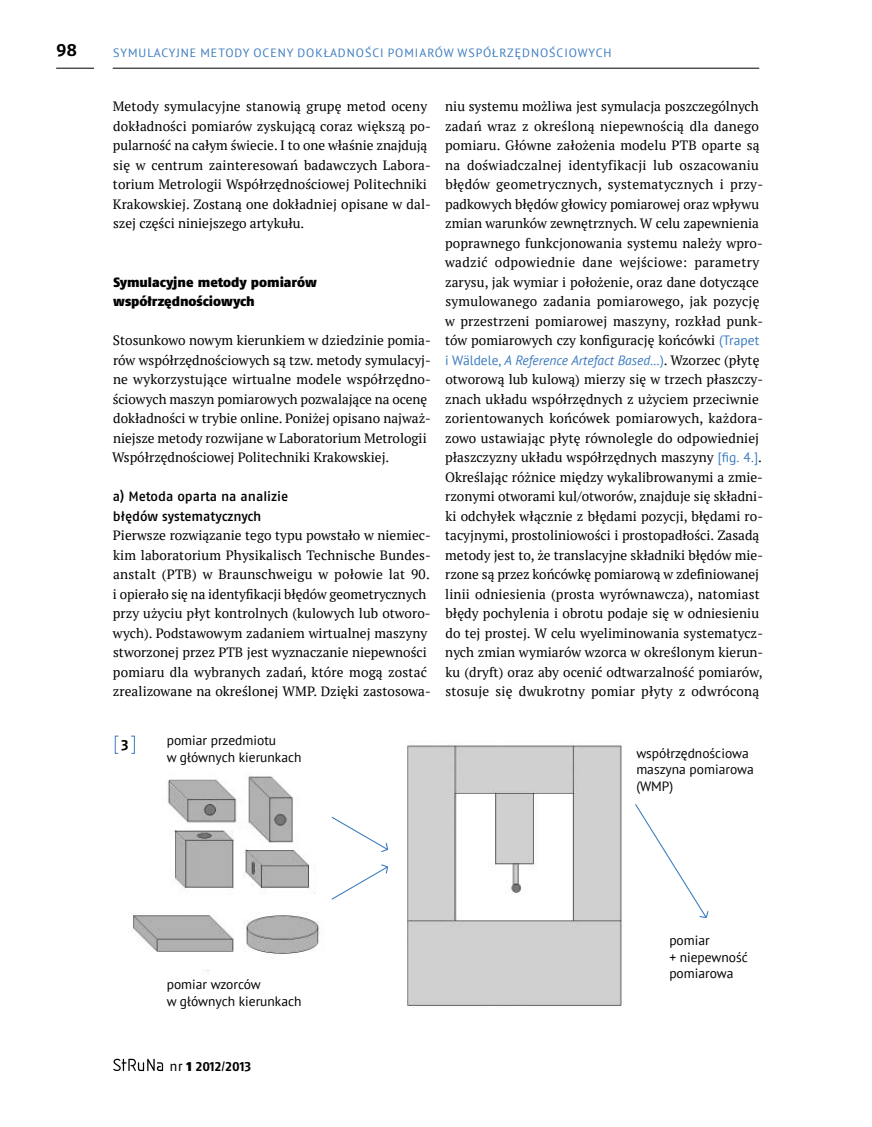
<style>
.page{position:relative;width:872px;height:1127px;background:#fff}
.page>*{position:absolute;margin:0;border:0;box-sizing:border-box;transform-origin:0 0}
.t1{font:700 18px "Fago Pro";color:#000}
.t2{font:700 15px "Fago Pro";color:#000}
.t3{font:13.5px/19.5px "PT Serif";letter-spacing:.005em;color:#000}
.t4{font:13.5px/16.5px "PT Sans";color:#000}
.t5{font:italic 13.5px "PT Sans";color:#3c7cbf}
.t6{font:500 13.5px/19.5px "Fago Pro";letter-spacing:-.005em;color:#000}
.t7{font:900 13.5px/19.5px "Fago Pro";color:#000}
.t8{font:700 13.5px "Fago Pro";letter-spacing:-.005em;color:#000}
.t9{font:12px "PT Sans";letter-spacing:.08em;color:#3c7cbf}
.s1{font-family:"PT Sans";color:#3c7cbf}
.s2{font-style:normal}
.s3{font-family:"PT Serif";font-style:normal;color:#000}
.s4{font-weight:900;color:#fff}
.s5{font-weight:400}
.s6{font-weight:900}
</style>
<div class="page">
<hr style="left:113px;top:68px;width:646px;height:1px;background:#000">
<hr style="left:56px;top:68px;width:38px;height:1px;background:#000">
<img style="left:128px;top:740px;width:494px;height:268px">
<div style="left:131px;top:736px;width:4px;height:18px;border:1px solid #3c7cbf"></div>
<div style="left:115px;top:736px;width:4px;height:18px;border:1px solid #3c7cbf"></div>
<svg style="left:331px;top:817px;width:57px;height:35px"></svg>
<svg style="left:331px;top:864px;width:57px;height:36px"></svg>
<svg style="left:635px;top:804px;width:73px;height:114px"></svg>
<svg style="left:113px;top:1059px;width:50px;height:12px"></svg>
<h1 class="t1" style="left:56px;top:39px;width:23px">98</h1>
<p class="t9" style="left:113px;top:45px;width:49px">Sym ulacyjne</p>
<p class="t9" style="left:200px;top:45px;width:71px">metody oceny</p>
<p class="t9" style="left:297px;top:45px;width:132px">dokładności pom iarów</p>
<p class="t9" style="left:457px;top:45px;width:10px">wspó</p>
<p class="t9" style="left:492px;top:45px;width:95px">łrzędnościowyc</p>
<p class="t9" style="left:603px;top:45px;width:10px">h</p>
<p class="t3" style="left:113px;top:96px;width:320px">Metody symulacyjne stanowią grupę metod oceny dokładności pomiarów zyskującą coraz większą po&shy;pularność na całym świecie. I to one właśnie znajdują się w centrum zainteresowań badawczych Labora&shy;torium Metrologii Współrzędnościowej Politechniki Krakowskiej. Zostaną one dokładniej opisane w dal&shy;szej części niniejszego artykułu.</p>
<p class="t7" style="left:113px;top:272px;width:205px">Symulacyjne metody pomiarów współrzędnościowych</p>
<p class="t3" style="left:112px;top:330px;width:320px">Stosunkowo nowym kierunkiem w dziedzinie pomia&shy;rów współrzędnościowych są tzw. metody symulacyj&shy;ne wykorzystujące wirtualne modele współrzędno&shy;ściowych maszyn pomiarowych pozwalające na ocenę dokładności w trybie online. Poniżej opisano najważ&shy;niejsze metody rozwijane w Laboratorium Metrologii Współrzędnościowej Politechniki Krakowskiej.</p>
<p class="t6" style="left:113px;top:486px;width:177px">a) Metoda oparta na analizie błędów systematycznych</p>
<p class="t3" style="left:113px;top:525px;width:320px">Pierwsze rozwiązanie tego typu powstało w niemiec&shy;kim laboratorium Physikalisch Technische Bundes&shy;anstalt (PTB) w Braunschweigu w połowie lat 90. i opierało się na identyfikacji błędów geometrycznych przy użyciu płyt kontrolnych (kulowych lub otworo&shy;wych). Podstawowym zadaniem wirtualnej maszyny stworzonej przez PTB jest wyznaczanie niepewności pomiaru dla wybranych zadań, które mogą zostać zrealizowane na określonej WMP. Dzięki zastosowa-</p>
<p class="t2" style="left:121px;top:735px;width:9px">3</p>
<p class="t4" style="left:167px;top:732px;width:136px">pomiar przedmiotu<br>w głównych kierunkach</p>
<p class="t3" style="left:445px;top:96px;width:319px">niu systemu możliwa jest symulacja poszczególnych zadań wraz z określoną niepewnością dla danego pomiaru. Główne założenia modelu PTB oparte są na doświadczalnej identyfikacji lub oszacowaniu błędów geometrycznych, systematycznych i przy&shy;padkowych błędów głowicy pomiarowej oraz wpływu zmian warunków zewnętrznych. W celu zapewnienia poprawnego funkcjonowania systemu należy wpro&shy;wadzić odpowiednie dane wejściowe: parametry zarysu, jak wymiar i położenie, oraz dane dotyczące symulowanego zadania pomiarowego, jak pozycję w przestrzeni pomiarowej maszyny, rozkład punk&shy;tów pomiarowych czy konfigurację końcówki <span class="s1">(Trapet</span></p>
<p class="t5" style="left:445px;top:351px;width:316px"><span class="s2">i Wäldele,</span> A Reference Artefact Based…<span class="s2">)</span><span class="s3">. Wzorzec (płytę</span></p>
<p class="t3" style="left:445px;top:369px;width:320px">otworową lub kulową) mierzy się w trzech płaszczy&shy;znach układu współrzędnych z użyciem przeciwnie zorientowanych końcówek pomiarowych, każdora&shy;zowo ustawiając płytę równolegle do odpowiedniej płaszczyzny układu współrzędnych maszyny <span class="s1">[fig. 4.]</span>.<br>Określając różnice między wykalibrowanymi a zmie&shy;rzonymi otworami kul/otworów, znajduje się składni&shy;ki odchyłek włącznie z błędami pozycji, błędami ro&shy;tacyjnymi, prostoliniowości i prostopadłości. Zasadą metody jest to, że translacyjne składniki błędów mie&shy;rzone są przez końcówkę pomiarową w zdefiniowanej linii odniesienia (prosta wyrównawcza), natomiast błędy pochylenia i obrotu podaje się w odniesieniu do tej prostej. W celu wyeliminowania systematycz&shy;nych zmian wymiarów wzorca w określonym kierun&shy;ku (dryft) oraz aby ocenić odtwarzalność pomiarów, stosuje się dwukrotny pomiar płyty z odwróconą</p>
<p class="t4" style="left:636px;top:744px;width:119px">współrzędnościowa maszyna pomiarowa (WMP)</p>
<p class="t4" style="left:167px;top:976px;width:136px">pomiar wzorców<br>w głównych kierunkach</p>
<p class="t8" style="left:121px;top:1058px;width:132px"><span class="s4">StRuNa</span> <span class="s5">nr</span> <span class="s6">1</span> 2012<span class="s5">/</span>2013</p>
<p class="t4" style="left:669px;top:932px;width:80px">pomiar<br>+ niepewność pomiarowa</p>
</div>
